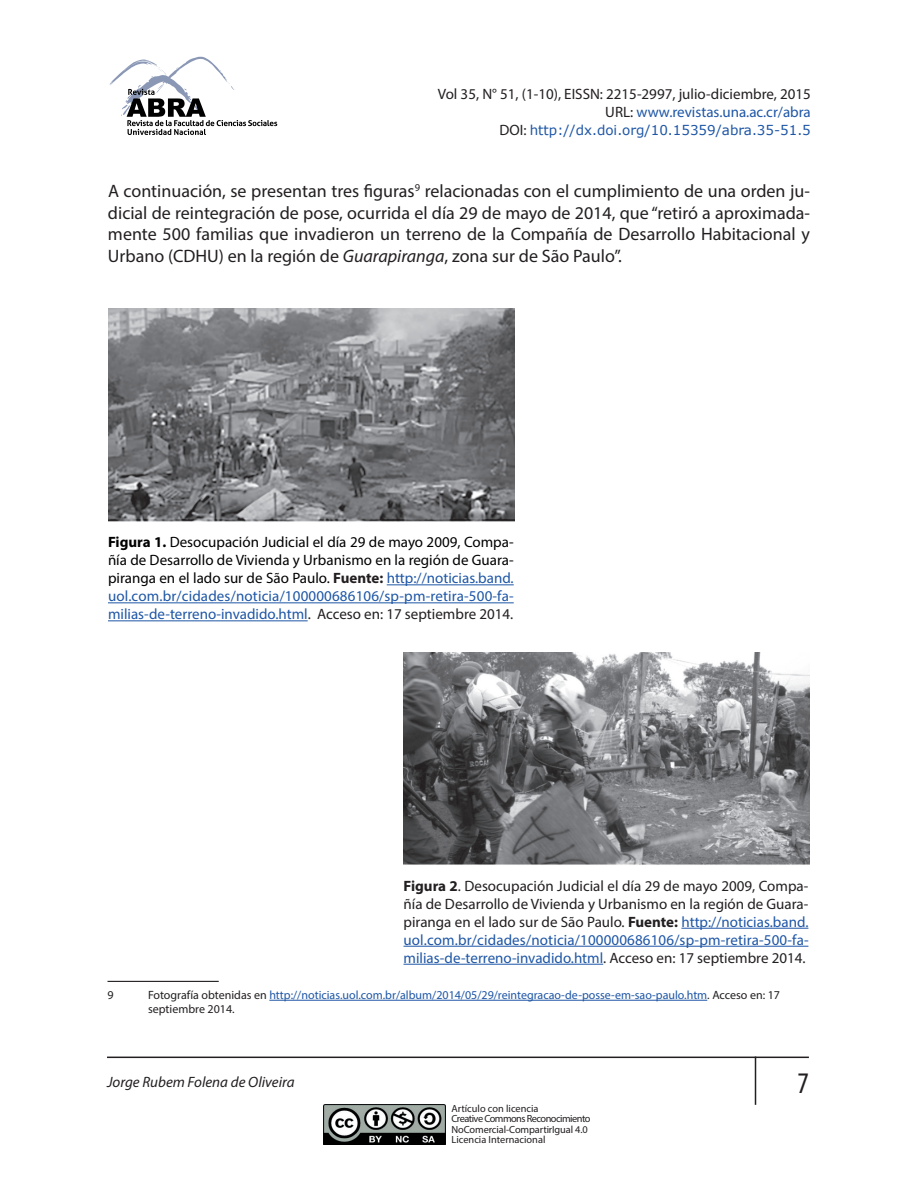
<style>
.page{position:relative;width:918px;height:1188px;background:#fff}
.page>*{position:absolute;margin:0;border:0;box-sizing:border-box;transform-origin:0 0}
.t1{font:condensed 30px "Myriad Pro";color:#231f20}
.t2{font:18px/21.6px "Myriad Pro";color:#231f20;text-align:justify}
.t3{font:15px/18px "Myriad Pro";color:#231f20;text-align:right}
.t4{font:15px/18px "Myriad Pro";color:#000001;text-align:justify}
.t5{font:italic 15px "Myriad Pro";color:#231f20}
.t6{font:13.5px "Verdana";color:#1e56a6}
.t7{font:12px/14.4px "Myriad Pro";color:#1e56a6}
.t8{font:12px "Myriad Pro";color:#231f20}
.t9{font:10.35px/10.5px "Myriad Pro";letter-spacing:-.01em;color:#231f20}
.s1{color:#1e56a6}
.s2{font-family:"Myriad Pro";font-size:15px;color:#231f20}
.s3{font-style:italic}
.s4{font-weight:700}
.s5{font-weight:700;color:#231f20}
.s6{color:#231f20}
</style>
<div class="page">
<hr style="left:107px;top:1057px;width:702px;height:1px;background:#231f20">
<hr style="left:755px;top:1057px;width:1px;height:48px;background:#231f20">
<img style="left:324px;top:1104px;width:122px;height:40px">
<svg style="left:109px;top:57px;width:168px;height:78px"></svg>
<hr style="left:387px;top:584px;width:127px;height:1px;background:#1e56a6">
<hr style="left:108px;top:602px;width:406px;height:1px;background:#1e56a6">
<hr style="left:108px;top:620px;width:200px;height:1px;background:#1e56a6">
<hr style="left:108px;top:981px;width:111px;height:1px;background:#231f20">
<hr style="left:269px;top:1000px;width:438px;height:1px;background:#1e56a6">
<hr style="left:681px;top:928px;width:127px;height:1px;background:#1e56a6">
<hr style="left:404px;top:946px;width:404px;height:1px;background:#1e56a6">
<hr style="left:404px;top:964px;width:199px;height:1px;background:#1e56a6">
<img style="left:404px;top:652px;width:406px;height:213px">
<img style="left:108px;top:309px;width:406px;height:213px">
<p class="t3" style="left:438px;top:85px;width:375px">Vol 35, N° 51, (1-10), EISSN: 2215-2997, julio-diciembre, 2015<br>URL: <span class="s1">www.revistas.una.ac.cr/abra</span></p>
<p class="t6" style="left:500px;top:121px;width:313px"><span class="s2">DOI:</span> http://dx.doi.org/10.15359/abra.35-51.5</p>
<p class="t2" style="left:108px;top:180px;width:704px">A continuación, se presentan tres figuras<sup>9</sup> relacionadas con el cumplimiento de una orden ju&shy;dicial de reintegración de pose, ocurrida el día 29 de mayo de 2014, que “retiró a aproximada&shy;mente 500 familias que invadieron un terreno de la Compañía de Desarrollo Habitacional y Urbano (CDHU) en la región de <span class="s3">Guarapiranga</span>, zona sur de São Paulo”.</p>
<p class="t4" style="left:108px;top:533px;width:407px"><span class="s4">Figura 1.</span> Desocupación Judicial el día 29 de mayo 2009, Compa&shy;ñía de Desarrollo de Vivienda y Urbanismo en la región de Guara&shy;piranga en el lado sur de São Paulo. <span class="s5">Fuente:</span> <span class="s1">http://noticias.band. uol.com.br/cidades/noticia/100000686106/sp-pm-retira-500-fa&shy;milias-de-terreno-invadido.html</span><span class="s6">. Acceso en: 17 septiembre 2014.</span></p>
<p class="t3" style="left:404px;top:876px;width:407px;text-align:justify"><span class="s4">Figura 2</span>. Desocupación Judicial el día 29 de mayo 2009, Compa&shy;ñía de Desarrollo de Vivienda y Urbanismo en la región de Guara&shy;piranga en el lado sur de São Paulo. <span class="s4">Fuente:</span> <span class="s1">http://noticias.band. uol.com.br/cidades/noticia/100000686106/sp-pm-retira-500-fa&shy;milias-de-terreno-invadido.html</span>. Acceso en: 17 septiembre 2014.</p>
<p class="t8" style="left:108px;top:988px;width:8px">9</p>
<p class="t7" style="left:148px;top:988px;width:634px"><span class="s6">Fotografía obtenidas en</span> http://noticias.uol.com.br/album/2014/05/29/reintegracao-de-posse-em-sao-paulo.htm<span class="s6">. Acceso en: 17 septiembre 2014.</span></p>
<p class="t5" style="left:107px;top:1072px;width:189px">Jorge Rubem Folena de Oliveira</p>
<h1 class="t1" style="left:797px;top:1065px;width:13px">7</h1>
<p class="t9" style="left:452px;top:1103px;width:141px">Artículo con licencia<br>Creative Commons Reconocimiento<br>NoComercial-CompartirIgual 4.0<br>Licencia Internacional</p>
</div>
